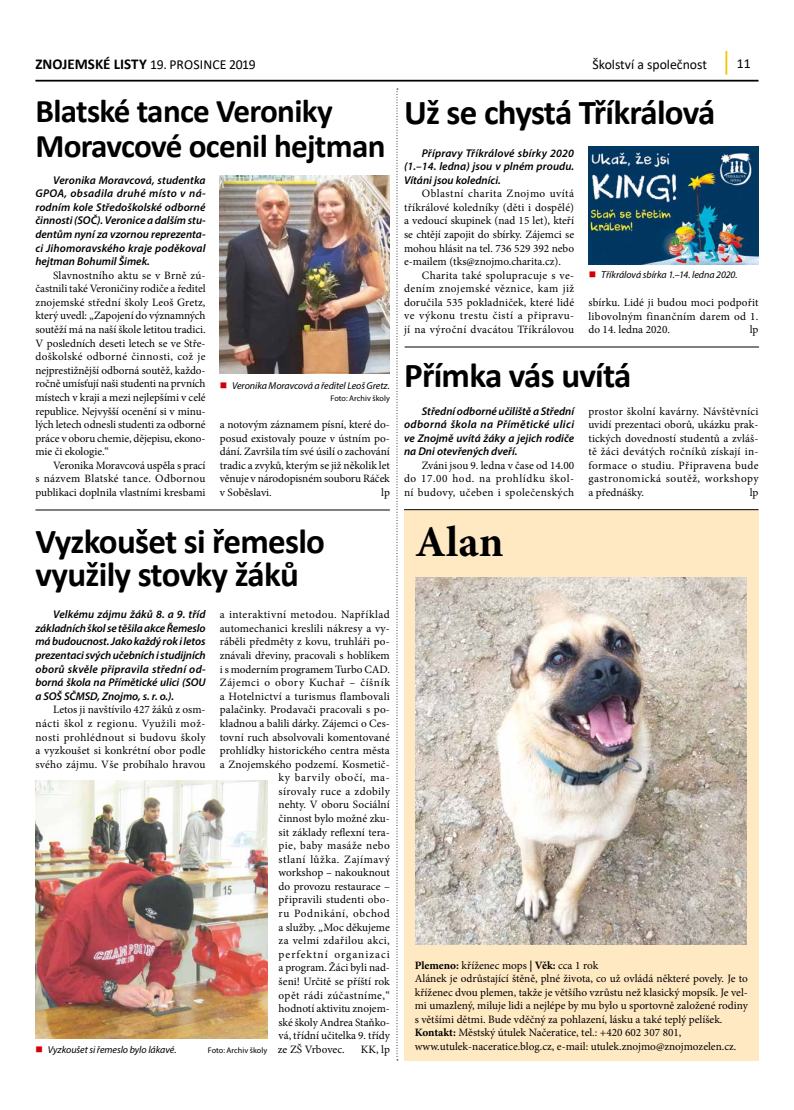
<style>
.page{position:relative;width:794px;height:1110px;background:#fff}
.page>*{position:absolute;margin:0;border:0;box-sizing:border-box;transform-origin:0 0}
.t1{font:700 43.75px "Minion Pro";color:#000}
.t2{font:700 35px/33.8px "Calibri";letter-spacing:-.02em;color:#000}
.t3{font:700 33.12px/35px "Calibri";letter-spacing:-.02em;color:#000}
.t4{font:13.75px "Calibri";color:#000}
.t5{font:11.25px/13.6px "Minion Pro";letter-spacing:.005em;color:#000;text-align:justify}
.t6{font:italic 600 11.25px/13.6px "Myriad Pro";color:#000;text-align:justify}
.t7{font:italic 10px "Myriad Pro";letter-spacing:-.005em;color:#000}
.t8{font:8.12px "Myriad Pro";color:#000}
.s1{font-weight:700;font-size:15px}
.s2{color:#d10007}
.s3{font-family:"Minion Pro";font-size:11.25px}
.s4{font-weight:700}
</style>
<div class="page">
<img style="left:220px;top:176px;width:170px;height:198px">
<div style="left:404px;top:509px;width:354px;height:550px;background:#ffe9c2"></div>
<img style="left:415px;top:577px;width:331px;height:367px">
<hr style="left:725px;top:51px;width:2px;height:24px;background:#f5c400">
<hr style="left:35px;top:80px;width:723px;height:1px;background:#000">
<hr style="left:404px;top:509px;width:354px;height:1px;background:#000">
<svg style="left:396px;top:89px;width:2px;height:971px"></svg>
<hr style="left:35px;top:509px;width:355px;height:1px;background:#000">
<hr style="left:404px;top:346px;width:355px;height:1px;background:#000">
<img style="left:35px;top:780px;width:233px;height:258px">
<img style="left:588px;top:146px;width:170px;height:118px">
<p class="t4" style="left:35px;top:55px;width:222px"><span class="s1">ZNOJEMSKÉ LISTY</span> 19. PROSINCE 2019</p>
<p class="t4" style="left:592px;top:54px;width:116px">Školství a společnost</p>
<p class="t4" style="left:737px;top:53px;width:15px">11</p>
<h3 class="t3" style="left:35px;top:93px;width:352px">Blatské tance Veroniky<br>Moravcové ocenil hejtman</h3>
<p class="t6" style="left:35px;top:173px;width:172px;text-indent:18px">Veronika Moravcová, studentka GPOA, obsadila druhé místo v ná&shy;rodním kole Středoškolské odborné činnosti (SOČ). Veronice a dalším stu&shy;dentům nyní za vzornou reprezenta&shy;ci Jihomoravského kraje poděkoval hejtman Bohumil Šimek.</p>
<p class="t5" style="left:35px;top:268px;width:172px;text-indent:18px">Slavnostního aktu se v Brně zú&shy;častnili také Veroničiny rodiče a ředitel znojemské střední školy Leoš Gretz, který uvedl: „Zapojení do významných soutěží má na naší škole letitou tradici.<br>V posledních deseti letech se ve Stře&shy;doškolské odborné činnosti, což je nejprestižnější odborná soutěž, každo&shy;ročně umísťují naši studenti na prvních místech v kraji a mezi nejlepšími v celé republice. Nejvyšší ocenění si v minu&shy;lých letech odnesli studenti za odborné práce v oboru chemie, dějepisu, ekono&shy;mie či ekologie.“</p>
<p class="t5" style="left:35px;top:458px;width:172px;text-indent:18px">Veronika Moravcová uspěla s prací s názvem Blatské tance. Odbornou publikaci doplnila vlastními kresbami</p>
<p class="t7" style="left:220px;top:379px;width:172px"><span class="s2">■</span> Veronika Moravcová a ředitel Leoš Gretz.</p>
<p class="t8" style="left:330px;top:392px;width:61px">Foto: Archiv školy</p>
<p class="t5" style="left:220px;top:417px;width:172px">a notovým záznamem písní, které do&shy;posud existovaly pouze v ústním po&shy;dání. Završila tím své úsilí o zachování tradic a zvyků, kterým se již několik let věnuje v národopisném souboru Ráček v Soběslavi.</p>
<p class="t5" style="left:381px;top:485px;width:10px">lp</p>
<h2 class="t2" style="left:35px;top:523px;width:291px">Vyzkoušet si řemeslo využily stovky žáků</h2>
<p class="t5" style="left:220px;top:607px;width:172px;text-align:right">a interaktivní metodou. Například automechanici kreslili nákresy a vy&shy;ráběli předměty z kovu, truhláři po&shy;znávali dřeviny, pracovali s hoblíkem i s moderním programem Turbo CAD.<br>Zájemci o obory Kuchař – číšník a Hotelnictví a turismus flambovali palačinky. Prodavači pracovali s po&shy;kladnou a balili dárky. Zájemci o Ces&shy;tovní ruch absolvovali komentované prohlídky historického centra města a Znojemského podzemí. Kosmetič&shy;ky barvily obočí, ma-<br>sírovaly ruce a zdobily<br>nehty. V oboru Sociální<br>činnost bylo možné zku-<br>sit základy reflexní tera-<br>pie, baby masáže nebo<br>stlaní lůžka. Zajímavý<br>workshop – nakouknout<br>do provozu restaurace –<br>připravili studenti obo-<br>ru Podnikání, obchod<br>a služby. „Moc děkujeme<br>za velmi zdařilou akci,<br>perfektní organizaci<br>a program. Žáci byli nad-<br>šeni! Určitě se příští rok<br>opět rádi zúčastníme,“<br>hodnotí aktivitu znojem-<br>ské školy Andrea Staňko-<br>vá, třídní učitelka 9. třídy</p>
<p class="t7" style="left:35px;top:1042px;width:142px"><span class="s2">■</span> Vyzkoušet si řemeslo bylo lákavé.</p>
<p class="t8" style="left:208px;top:1044px;width:138px">Foto: Archiv školy <span class="s3">ze ZŠ Vrbovec.</span></p>
<p class="t5" style="left:361px;top:1042px;width:30px">KK, lp</p>
<p class="t6" style="left:35px;top:607px;width:172px;text-indent:18px">Velkému zájmu žáků 8. a 9. tříd základních škol se těšila akce Řemeslo má budoucnost. Jako každý rok i letos prezentaci svých učebních i studijních oborů skvěle připravila střední od&shy;borná škola na Přímětické ulici (SOU a SOŠ SČMSD, Znojmo, s. r. o.).</p>
<p class="t5" style="left:35px;top:702px;width:172px;text-indent:18px">Letos ji navštívilo 427 žáků z osm&shy;nácti škol z regionu. Využili mož&shy;nosti prohlédnout si budovu školy a vyzkoušet si konkrétní obor podle svého zájmu. Vše probíhalo hravou</p>
<h2 class="t2" style="left:404px;top:95px;width:313px">Už se chystá Tříkrálová</h2>
<p class="t6" style="left:404px;top:146px;width:172px;text-indent:18px">Přípravy Tříkrálové sbírky 2020 (1.–14. ledna) jsou v plném proudu.<br>Vítáni jsou koledníci.</p>
<p class="t5" style="left:404px;top:187px;width:172px;text-indent:18px">Oblastní charita Znojmo uvítá tříkrálové koledníky (děti i dospělé) a vedoucí skupinek (nad 15 let), kteří se chtějí zapojit do sbírky. Zájemci se mohou hlásit na tel. 736 529 392 nebo e-mailem (tks@znojmo.charita.cz).</p>
<p class="t5" style="left:404px;top:268px;width:172px;text-indent:18px">Charita také spolupracuje s ve&shy;dením znojemské věznice, kam již doručila 535 pokladniček, které lidé ve výkonu trestu čistí a připravu&shy;jí na výroční dvacátou Tříkrálovou</p>
<p class="t7" style="left:589px;top:268px;width:150px"><span class="s2">■</span> Tříkrálová sbírka 1.–14. ledna 2020.</p>
<p class="t5" style="left:588px;top:295px;width:172px">sbírku. Lidé ji budou moci podpořit libovolným finančním darem od 1. do 14. ledna 2020.</p>
<p class="t5" style="left:750px;top:322px;width:10px">lp</p>
<h2 class="t2" style="left:404px;top:357px;width:229px">Přímka vás uvítá</h2>
<p class="t5" style="left:588px;top:404px;width:172px">prostor školní kavárny. Návštěvníci uvidí prezentaci oborů, ukázku prak&shy;tických dovedností studentů a zvláš&shy;tě žáci devátých ročníků získají in&shy;formace o studiu. Připravena bude gastronomická soutěž, workshopy a přednášky.</p>
<p class="t6" style="left:404px;top:403px;width:172px;text-indent:18px">Střední odborné učiliště a Střední odborná škola na Přímětické ulici ve Znojmě uvítá žáky a jejich rodiče na Dni otevřených dveří.</p>
<p class="t5" style="left:404px;top:458px;width:172px;text-indent:18px">Zváni jsou 9. ledna v čase od 14.00 do 17.00 hod. na prohlídku škol&shy;ní budovy, učeben i společenských</p>
<p class="t5" style="left:750px;top:485px;width:10px">lp</p>
<h1 class="t1" style="left:415px;top:511px;width:90px">Alan</h1>
<p class="t5" style="left:415px;top:957px;width:335px;text-align:left"><span class="s4">Plemeno:</span> kříženec mops <span class="s4">| Věk:</span> cca 1 rok<br>Alánek je odrůstající štěně, plné života, co už ovládá některé povely. Je to kříženec dvou plemen, takže je většího vzrůstu než klasický mopsík. Je vel&shy;mi umazlený, miluje lidi a nejlépe by mu bylo u sportovně založené rodiny s většími dětmi. Bude vděčný za pohlazení, lásku a také teplý pelíšek.<br><span class="s4">Kontakt:</span> Městský útulek Načeratice, tel.: +420 602 307 801, www.utulek-naceratice.blog.cz, e-mail: utulek.znojmo@znojmozelen.cz.</p>
</div>
